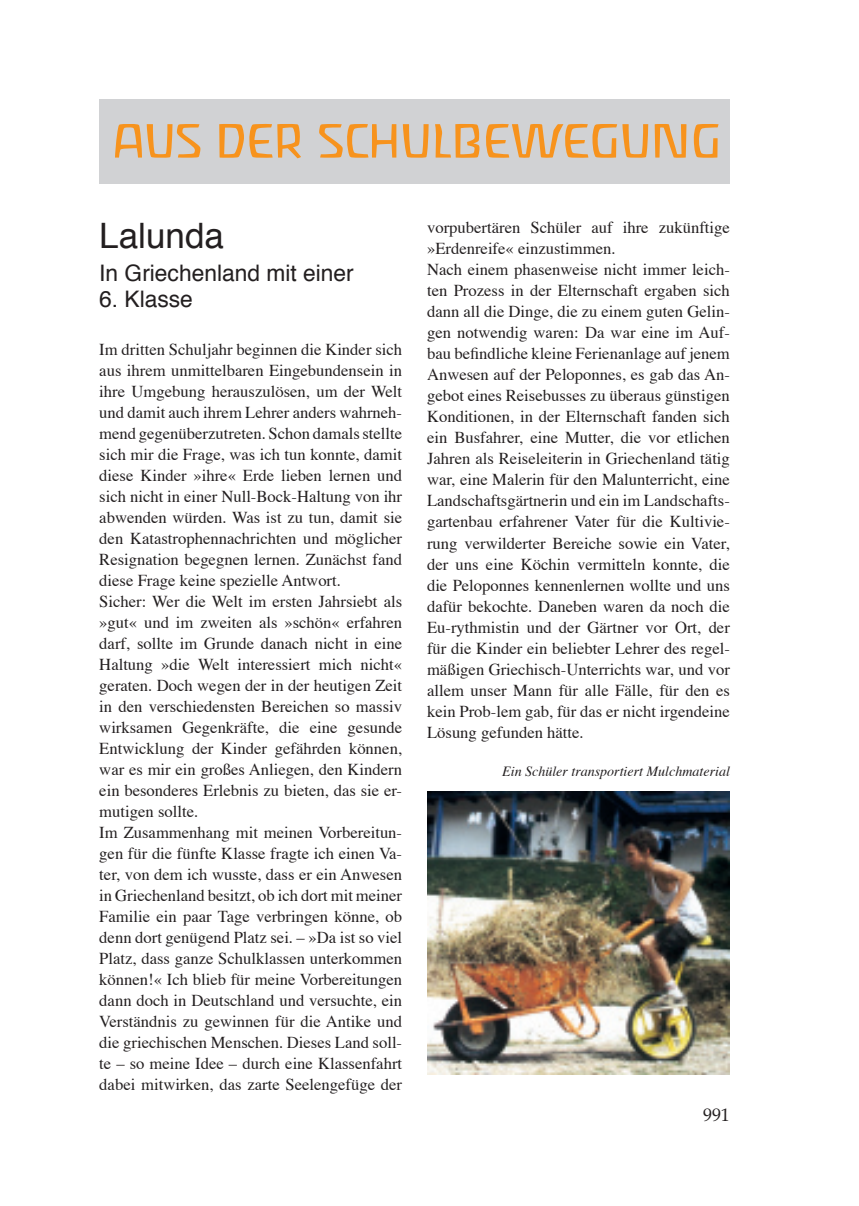
<style>
.page{position:relative;width:859px;height:1206px;background:#fff}
.page>*{position:absolute;margin:0;border:0;box-sizing:border-box;transform-origin:0 0}
.t1{font:49px "Liant";color:#f7931d;scale:1.2 1}
.t2{font:35px "Helvetica";color:#231f20}
.t3{font:22.75px "Helvetica";color:#231f20}
.t4{font:17.85px "Palatino";color:#231f20}
.t5{font:16.62px/21px "Times";color:#231f20}
.t6{font:italic 14px "Times";color:#231f20}
</style>
<div class="page">
<img style="left:427px;top:791px;width:302px;height:283px">
<div style="left:99px;top:99px;width:630px;height:85px;background:#d1d2d4"></div>
<h1 class="t1" style="left:113px;top:116px;width:508px">AUS DER SCHULBEWEGUNG</h1>
<h2 class="t2" style="left:99px;top:206px;width:126px">Lalunda</h2>
<h3 class="t3" style="left:99px;top:254px;width:256px">In Griechenland mit einer</h3>
<h3 class="t3" style="left:99px;top:280px;width:95px">6. Klasse</h3>
<p class="t5" style="left:99px;top:337px;width:304px">Im dritten Schuljahr beginnen die Kinder sich aus ihrem unmittelbaren Eingebundensein in ihre Umgebung herauszulösen, um der Welt und damit auch ihrem Lehrer anders wahrneh&shy;mend gegenüberzutreten. Schon damals stellte sich mir die Frage, was ich tun konnte, damit diese Kinder »ihre« Erde lieben lernen und sich nicht in einer Null-Bock-Haltung von ihr abwenden würden. Was ist zu tun, damit sie den Katastrophennachrichten und möglicher Resignation begegnen lernen. Zunächst fand diese Frage keine spezielle Antwort.<br>Sicher: Wer die Welt im ersten Jahrsiebt als »gut« und im zweiten als »schön« erfahren darf, sollte im Grunde danach nicht in eine Haltung »die Welt interessiert mich nicht« geraten. Doch wegen der in der heutigen Zeit in den verschiedensten Bereichen so massiv wirksamen Gegenkräfte, die eine gesunde Entwicklung der Kinder gefährden können, war es mir ein großes Anliegen, den Kindern ein besonderes Erlebnis zu bieten, das sie er&shy;mutigen sollte.<br>Im Zusammenhang mit meinen Vorbereitun&shy;gen für die fünfte Klasse fragte ich einen Va&shy;ter, von dem ich wusste, dass er ein Anwesen in Griechenland besitzt, ob ich dort mit meiner Familie ein paar Tage verbringen könne, ob denn dort genügend Platz sei. – »Da ist so viel Platz, dass ganze Schulklassen unterkommen können!« Ich blieb für meine Vorbereitungen dann doch in Deutschland und versuchte, ein Verständnis zu gewinnen für die Antike und die griechischen Menschen. Dieses Land soll&shy;te – so meine Idee – durch eine Klassenfahrt dabei mitwirken, das zarte Seelengefüge der</p>
<p class="t5" style="left:427px;top:216px;width:304px">vorpubertären Schüler auf ihre zukünftige »Erdenreife« einzustimmen.<br>Nach einem phasenweise nicht immer leich&shy;ten Prozess in der Elternschaft ergaben sich dann all die Dinge, die zu einem guten Gelin&shy;gen notwendig waren: Da war eine im Auf&shy;bau befindliche kleine Ferienanlage auf jenem Anwesen auf der Peloponnes, es gab das An&shy;gebot eines Reisebusses zu überaus günstigen Konditionen, in der Elternschaft fanden sich ein Busfahrer, eine Mutter, die vor etlichen Jahren als Reiseleiterin in Griechenland tätig war, eine Malerin für den Malunterricht, eine Landschaftsgärtnerin und ein im Landschafts&shy;gartenbau erfahrener Vater für die Kultivie&shy;rung verwilderter Bereiche sowie ein Vater, der uns eine Köchin vermitteln konnte, die die Peloponnes kennenlernen wollte und uns dafür bekochte. Daneben waren da noch die Eu-rythmistin und der Gärtner vor Ort, der für die Kinder ein beliebter Lehrer des regel&shy;mäßigen Griechisch-Unterrichts war, und vor allem unser Mann für alle Fälle, für den es kein Prob-lem gab, für das er nicht irgendeine Lösung gefunden hätte.</p>
<p class="t6" style="left:502px;top:759px;width:229px">Ein Schüler transportiert Mulchmaterial</p>
<p class="t4" style="left:702px;top:1103px;width:28px">991</p>
</div>
